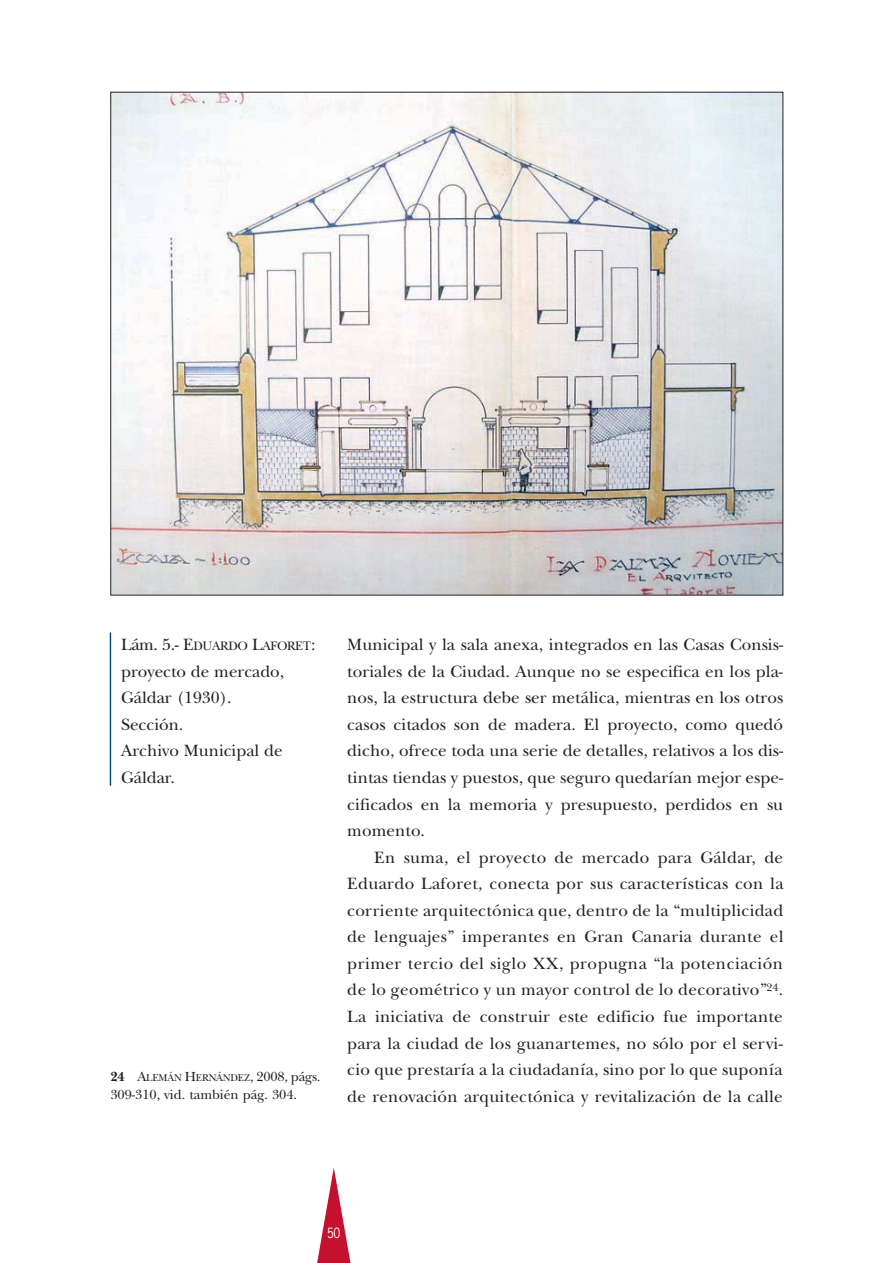
<style>
.page{position:relative;width:893px;height:1263px;background:#fff}
.page>*{position:absolute;margin:0;border:0;box-sizing:border-box;transform-origin:0 0}
.t1{font:17.1px/26.5px "New Baskerville";letter-spacing:.005em;color:#231f20;text-align:justify}
.t2{font:13.8px/18px "New Baskerville";color:#231f20}
.t3{font:13.35px "News Gothic";color:#fff;scale:.9 1}
.t4{font:12.75px "New Baskerville";letter-spacing:-.03em;color:#231f20}
.s1{font-size:17.1px}
.s2{font-weight:700}
.s3{font-size:10.35px}
</style>
<div class="page">
<svg style="left:317px;top:1168px;width:34px;height:95px"></svg>
<img style="left:112px;top:94px;width:669px;height:499px">
<hr style="left:110px;top:632px;width:1px;height:154px;background:#00446b">
<p class="t4" style="left:121px;top:641px;width:196px"><span class="s1">Lám. 5.- E</span>DUARDO <span class="s1">L</span>AFORET<span class="s1">:</span></p>
<p class="t1" style="left:121px;top:660px;width:165px;text-align:left">proyecto de mercado,<br>Gáldar (1930).<br>Sección.<br>Archivo Municipal de<br>Gáldar.</p>
<p class="t2" style="left:110px;top:1070px;width:211px"><span class="s2">24</span> A<span class="s3">LEMÁN</span> H<span class="s3">ERNÁNDEZ</span>, 2008, págs.<br>309-310, vid. también pág. 304.</p>
<p class="t1" style="left:347px;top:633px;width:437px">Municipal y la sala anexa, integrados en las Casas Consis&shy;toriales de la Ciudad. Aunque no se especifica en los pla&shy;nos, la estructura debe ser metálica, mientras en los otros casos citados son de madera. El proyecto, como quedó dicho, ofrece toda una serie de detalles, relativos a los dis&shy;tintas tiendas y puestos, que seguro quedarían mejor espe&shy;cificados en la memoria y presupuesto, perdidos en su momento.</p>
<p class="t1" style="left:347px;top:846px;width:438px;text-indent:27px">En suma, el proyecto de mercado para Gáldar, de Eduardo Laforet, conecta por sus características con la corriente arquitectónica que, dentro de la “multiplicidad de lenguajes” imperantes en Gran Canaria durante el primer tercio del siglo XX, propugna “la potenciación de lo geométrico y un mayor control de lo decorativo”<sup>24</sup>.<br>La iniciativa de construir este edificio fue importante para la ciudad de los guanartemes, no sólo por el servi&shy;cio que prestaría a la ciudadanía, sino por lo que suponía de renovación arquitectónica y revitalización de la calle</p>
<p class="t3" style="left:327px;top:1227px;width:16px">50</p>
</div>
